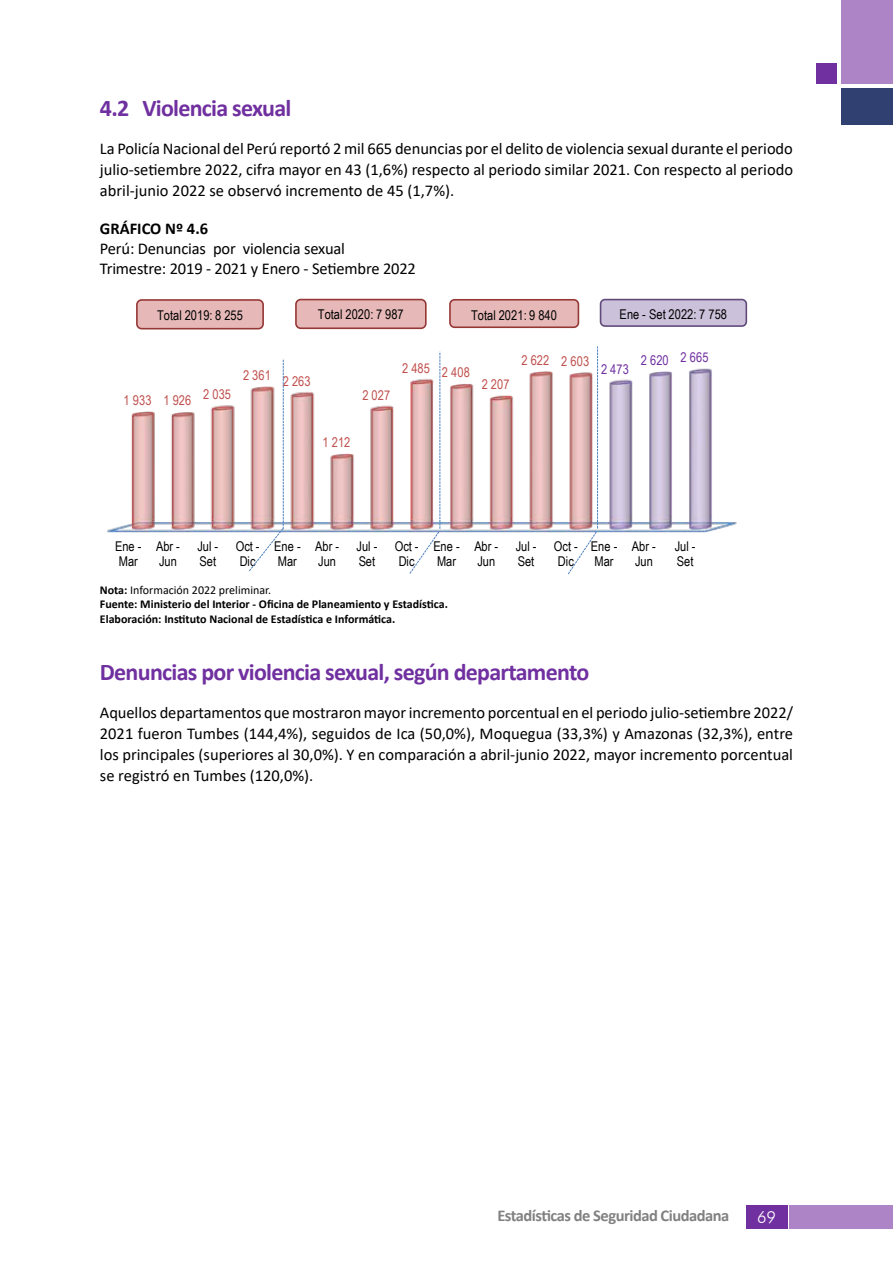
<style>
.page{position:relative;width:893px;height:1263px;background:#fff}
.page>*{position:absolute;margin:0;border:0;box-sizing:border-box;transform-origin:0 0}
.t1{font:700 24px "Calibri";letter-spacing:-.03em;color:#7030a0}
.t2{font:16.5px/21px "Calibri";letter-spacing:-.01em;color:#000;text-align:justify}
.t3{font:700 16.5px "Calibri";letter-spacing:-.03em;color:#818181}
.t4{font:700 16.5px "Calibri";color:#000}
.t5{font:300 16.5px "Futura BT";color:#fff}
.t6{font:13.5px/15.3px "Arial Narrow";letter-spacing:.005em;color:#000}
.t7{font:13.5px "Arial Narrow";letter-spacing:.005em;color:#c0504d}
.t8{font:13.5px "Arial Narrow";letter-spacing:.005em;color:#7030a0}
.t9{font:700 12px/14.4px "Calibri";color:#000}
.s1{font-weight:400}
</style>
<div class="page">
<div style="left:842px;top:0;width:51px;height:84px;background:#ad84c6"></div>
<div style="left:816px;top:64px;width:20px;height:20px;background:#7030a0"></div>
<div style="left:842px;top:89px;width:51px;height:36px;background:#304071"></div>
<div style="left:746px;top:1206px;width:41px;height:23px;background:#7030a0"></div>
<div style="left:789px;top:1206px;width:104px;height:23px;background:#ad84c6"></div>
<img style="left:107px;top:346px;width:630px;height:187px">
<svg style="left:248px;top:359px;width:36px;height:213px"></svg>
<svg style="left:408px;top:352px;width:32px;height:222px"></svg>
<div style="left:137px;top:300px;width:126px;height:29px;background:#e6b9b8;border-radius:5px"></div>
<div style="left:136px;top:299px;width:128px;height:30px;border:2px solid #953735;border-radius:5px"></div>
<div style="left:296px;top:300px;width:130px;height:28px;background:#e6b9b8;border-radius:5px"></div>
<div style="left:295px;top:299px;width:132px;height:30px;border:2px solid #953735;border-radius:5px"></div>
<div style="left:601px;top:300px;width:145px;height:26px;background:#ccc1da;border-radius:4px"></div>
<div style="left:600px;top:299px;width:147px;height:28px;border:2px solid #604a7b;border-radius:4px"></div>
<div style="left:450px;top:300px;width:128px;height:27px;background:#e6b9b8;border-radius:5px"></div>
<div style="left:449px;top:299px;width:130px;height:29px;border:2px solid #953735;border-radius:5px"></div>
<svg style="left:567px;top:347px;width:31px;height:228px"></svg>
<h1 class="t1" style="left:100px;top:91px;width:193px">4.2 Violencia sexual</h1>
<p class="t2" style="left:100px;top:137px;width:695px">La Policía Nacional del Perú reportó 2 mil 665 denuncias por el delito de violencia sexual durante el periodo julio-setiembre 2022, cifra mayor en 43 (1,6%) respecto al periodo similar 2021. Con respecto al periodo abril-junio 2022 se observó incremento de 45 (1,7%).</p>
<p class="t4" style="left:100px;top:217px;width:110px">GRÁFICO Nº 4.6</p>
<p class="t2" style="left:100px;top:238px;width:318px;line-height:19.8px">Perú: Denuncias por violencia sexual<br>Trimestre: 2019 - 2021 y Enero - Setiembre 2022</p>
<p class="t6" style="left:157px;top:307px;width:87px">Total 2019: 8 255</p>
<p class="t6" style="left:318px;top:307px;width:87px">Total 2020: 7 987</p>
<p class="t6" style="left:471px;top:307px;width:87px">Total 2021: 9 840</p>
<p class="t6" style="left:620px;top:306px;width:109px">Ene - Set 2022: 7 758</p>
<p class="t7" style="left:124px;top:391px;width:69px">1 933 1 926</p>
<p class="t7" style="left:203px;top:384px;width:29px">2 035</p>
<p class="t7" style="left:243px;top:368px;width:69px">2 361 2 263</p>
<p class="t7" style="left:362px;top:385px;width:29px">2 027</p>
<p class="t7" style="left:402px;top:360px;width:69px">2 485 2 408</p>
<p class="t7" style="left:482px;top:374px;width:29px">2 207</p>
<p class="t7" style="left:521px;top:351px;width:69px">2 622 2 603</p>
<p class="t8" style="left:601px;top:359px;width:29px">2 473</p>
<p class="t8" style="left:641px;top:349px;width:69px">2 620 2 665</p>
<p class="t7" style="left:323px;top:432px;width:29px">1 212</p>
<p class="t6" style="left:115px;top:538px;width:28px">Ene -<br>Mar</p>
<p class="t6" style="left:156px;top:538px;width:25px">Abr -<br>Jun</p>
<p class="t6" style="left:197px;top:538px;width:22px">Jul -<br>Set</p>
<p class="t6" style="left:236px;top:538px;width:25px">Oct -<br>Dic</p>
<p class="t6" style="left:274px;top:538px;width:28px">Ene -<br>Mar</p>
<p class="t6" style="left:315px;top:538px;width:25px">Abr -<br>Jun</p>
<p class="t6" style="left:357px;top:538px;width:22px">Jul -<br>Set</p>
<p class="t6" style="left:395px;top:538px;width:25px">Oct -<br>Dic</p>
<p class="t6" style="left:433px;top:538px;width:28px">Ene -<br>Mar</p>
<p class="t6" style="left:474px;top:538px;width:25px">Abr -<br>Jun</p>
<p class="t6" style="left:516px;top:538px;width:22px">Jul -<br>Set</p>
<p class="t6" style="left:554px;top:538px;width:25px">Oct -<br>Dic</p>
<p class="t6" style="left:591px;top:538px;width:28px">Ene -<br>Mar</p>
<p class="t6" style="left:632px;top:538px;width:25px">Abr -<br>Jun</p>
<p class="t6" style="left:675px;top:538px;width:22px">Jul -<br>Set</p>
<p class="t9" style="left:100px;top:582px;width:350px">Nota: <span class="s1">Información 2022 preliminar.<br></span>Fuente: Ministerio del Interior - Oficina de Planeamiento y Estadística.<br>Elaboración: Instituto Nacional de Estadística e Informática.</p>
<h1 class="t1" style="left:100px;top:655px;width:491px">Denuncias por violencia sexual, según departamento</h1>
<p class="t2" style="left:100px;top:702px;width:695px">Aquellos departamentos que mostraron mayor incremento porcentual en el periodo julio-setiembre 2022/ 2021 fueron Tumbes (144,4%), seguidos de Ica (50,0%), Moquegua (33,3%) y Amazonas (32,3%), entre los principales (superiores al 30,0%). Y en comparación a abril-junio 2022, mayor incremento porcentual se registró en Tumbes (120,0%).</p>
<p class="t3" style="left:497px;top:1204px;width:233px">Estadísticas de Seguridad Ciudadana</p>
<p class="t5" style="left:757px;top:1207px;width:21px">69</p>
</div>
